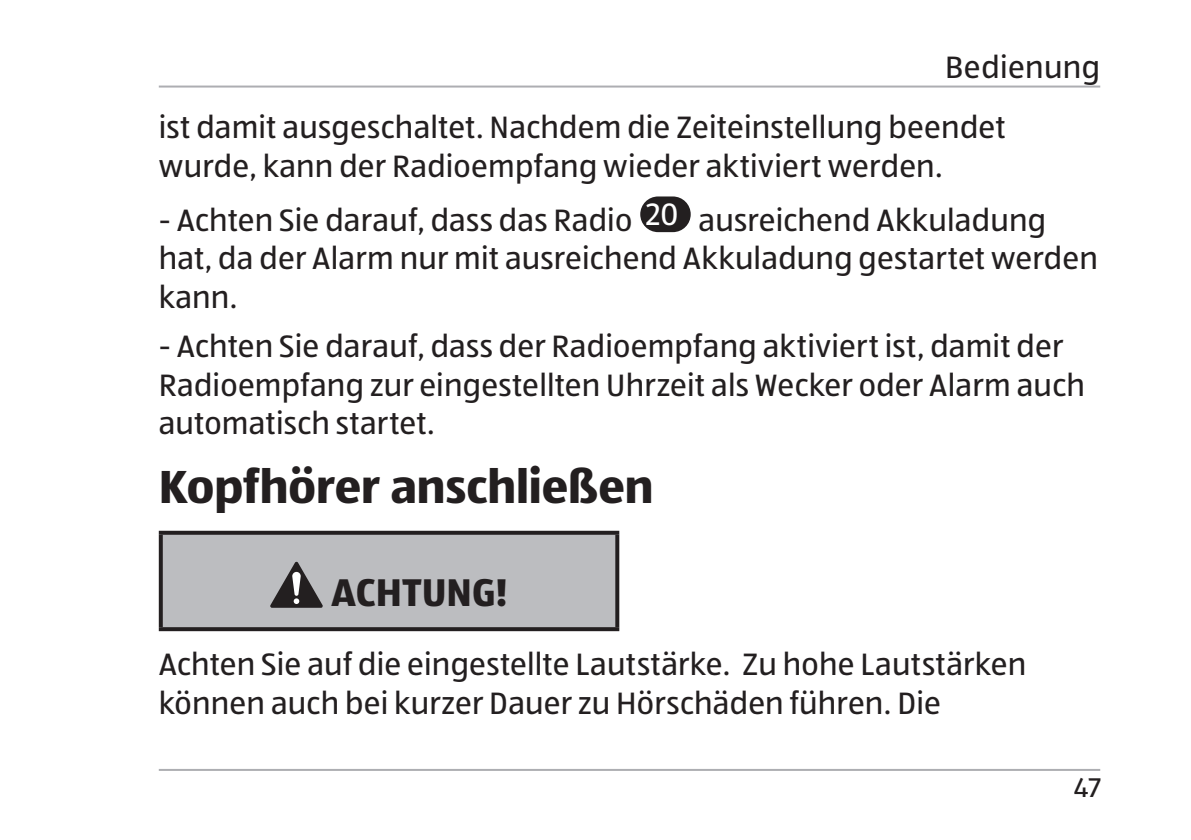
<style>
.page{position:relative;width:1191px;height:840px;background:#fff}
.page>*{position:absolute;margin:0;border:0;box-sizing:border-box;transform-origin:0 0}
.t1{font:700 48px "ALDISUEDOT";color:#231f20}
.t2{font:700 40px "ALDISUEDOT";color:#231f20}
.t3{font:32px/38.4px "ALDISUEDOT";letter-spacing:.005em;color:#231f20}
.t4{font:28px "ALDISUEDOT";color:#231f20}
</style>
<div class="page">
<hr style="left:159px;top:85px;width:941px;height:2px;background:#adaeb2">
<hr style="left:159px;top:768px;width:941px;height:2px;background:#adaeb2">
<div style="left:639px;top:195px;width:52px;height:38px;background:#231f20;border-radius:19px"></div>
<div style="left:638px;top:194px;width:54px;height:40px;border:2px solid #fff;border-radius:19px"></div>
<div style="left:161px;top:532px;width:456px;height:96px;background:#bcbdc0"></div>
<svg style="left:159px;top:530px;width:460px;height:4px;background:#4c494a"></svg>
<svg style="left:159px;top:534px;width:4px;height:92px"></svg>
<svg style="left:615px;top:534px;width:4px;height:92px"></svg>
<svg style="left:159px;top:626px;width:460px;height:4px;fill:#231f20"></svg>
<svg style="left:270px;top:561px;width:53px;height:46px"></svg>
<p class="t3" style="left:945px;top:47px;width:156px">Bedienung</p>
<p class="t3" style="left:159px;top:107px;width:848px">ist damit ausgeschaltet. Nachdem die Zeiteinstellung beendet wurde, kann der Radioempfang wieder aktiviert werden.</p>
<p class="t3" style="left:159px;top:200px;width:940px">- Achten Sie darauf, dass das Radio <sup>20</sup> ausreichend Akkuladung hat, da der Alarm nur mit ausreichend Akkuladung gestartet werden kann.</p>
<p class="t3" style="left:159px;top:326px;width:927px">- Achten Sie darauf, dass der Radioempfang aktiviert ist, damit der<br>Radioempfang zur eingestellten Uhrzeit als Wecker oder Alarm auch automatisch startet.</p>
<h1 class="t1" style="left:159px;top:454px;width:496px">Kopfhörer anschließen</h1>
<p class="t2" style="left:331px;top:565px;width:178px">ACHTUNG!</p>
<p class="t3" style="left:159px;top:644px;width:869px">Achten Sie auf die eingestellte Lautstärke. Zu hohe Lautstärken können auch bei kurzer Dauer zu Hörschäden führen. Die</p>
<p class="t4" style="left:1073px;top:769px;width:29px">47</p>
</div>
